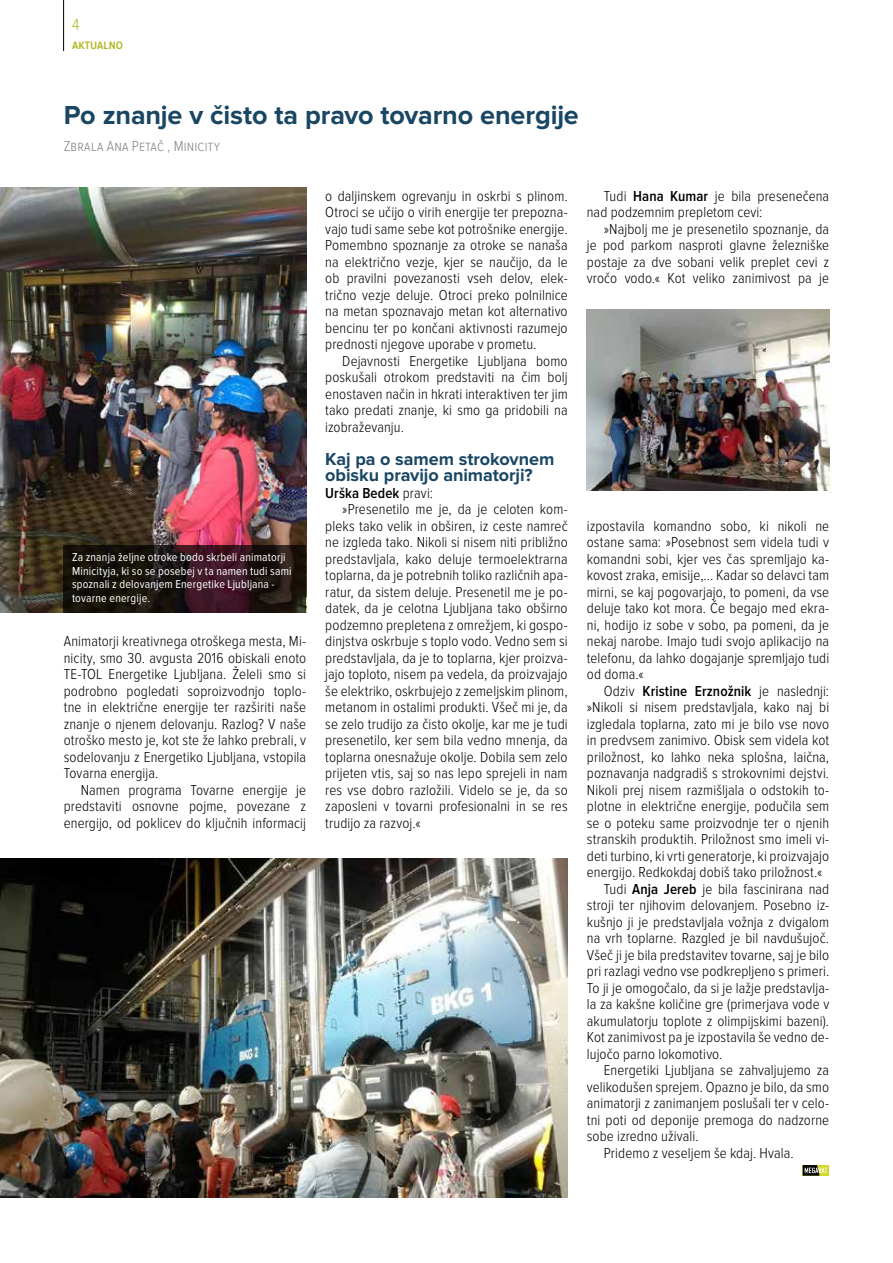
<style>
.page{position:relative;width:893px;height:1263px;background:#fff}
.page>*{position:absolute;margin:0;border:0;box-sizing:border-box;transform-origin:0 0}
.t1{font:700 27px "Proxima Nova";letter-spacing:-.005em;color:#194663}
.t2{font:700 18px/16.5px "Proxima Nova";letter-spacing:-.005em;color:#194663}
.t3{font:300 16.5px "Proxima Nova Cond";color:#b3b825}
.t4{font:300 15px/16.5px "Proxima Nova Cond";letter-spacing:.005em;color:#000;text-align:justify}
.t5{font:300 15px "Proxima Nova Cond";letter-spacing:.015em;color:#878787}
.t6{font:600 15px "Proxima Nova Cond";color:#000}
.t7{font:600 13.5px "Proxima Nova Cond";color:#b3b825}
.t8{font:12px/13.5px "Proxima Nova Cond";letter-spacing:.015em;color:#fff}
.s1{font-weight:300}
.s2{font-weight:600}
</style>
<div class="page">
<hr style="left:63px;top:0;width:1px;height:51px;background:#000">
<svg style="left:827px;top:1165px;width:2px;height:11px"></svg>
<svg style="left:803px;top:1165px;width:24px;height:11px"></svg>
<img style="left:0;top:187px;width:306px;height:425px">
<svg style="left:64px;top:545px;width:242px;height:67px;background:#221413"></svg>
<img style="left:587px;top:309px;width:242px;height:182px">
<img style="left:0;top:859px;width:568px;height:338px">
<p class="t3" style="left:72px;top:17px;width:9px">4</p>
<p class="t7" style="left:72px;top:38px;width:52px">aktualno</p>
<h1 class="t1" style="left:64px;top:103px;width:517px">Po znanje v čisto ta pravo tovarno energije</h1>
<p class="t5" style="left:64px;top:139px;width:158px">Zbrala Ana Petač , Minicity</p>
<p class="t8" style="left:72px;top:551px;width:221px">Za znanja željne otroke bodo skrbeli animatorji Minicityja, ki so se posebej v ta namen tudi sami spoznali z delovanjem Energetike Ljubljana - tovarne energije.</p>
<p class="t4" style="left:64px;top:633px;width:244px">Animatorji kreativnega otroškega mesta, Mi&shy;nicity, smo 30. avgusta 2016 obiskali enoto TE-TOL Energetike Ljubljana. Želeli smo si podrobno pogledati soproizvodnjo toplo&shy;tne in električne energije ter razširiti naše znanje o njenem delovanju. Razlog? V naše otroško mesto je, kot ste že lahko prebrali, v sodelovanju z Energetiko Ljubljana, vstopila Tovarna energija.</p>
<p class="t4" style="left:64px;top:782px;width:245px;text-indent:17px">Namen programa Tovarne energije je predstaviti osnovne pojme, povezane z energijo, od poklicev do ključnih informacij</p>
<p class="t4" style="left:325px;top:188px;width:244px">o daljinskem ogrevanju in oskrbi s plinom.<br>Otroci se učijo o virih energije ter prepozna&shy;vajo tudi same sebe kot potrošnike energije.<br>Pomembno spoznanje za otroke se nanaša na električno vezje, kjer se naučijo, da le ob pravilni povezanosti vseh delov, elek&shy;trično vezje deluje. Otroci preko polnilnice na metan spoznavajo metan kot alternativo bencinu ter po končani aktivnosti razumejo prednosti njegove uporabe v prometu.</p>
<p class="t4" style="left:325px;top:353px;width:245px;text-indent:17px">Dejavnosti Energetike Ljubljana bomo poskušali otrokom predstaviti na čim bolj enostaven način in hkrati interaktiven ter jim tako predati znanje, ki smo ga pridobili na izobraževanju.</p>
<p class="t2" style="left:325px;top:451px;width:231px">Kaj pa o samem strokovnem obisku pravijo animatorji?</p>
<p class="t6" style="left:325px;top:486px;width:109px">Urška Bedek <span class="s1">pravi:</span></p>
<p class="t4" style="left:342px;top:501px;width:227px">»Presenetilo me je, da je celoten kom-</p>
<p class="t4" style="left:325px;top:518px;width:244px">pleks tako velik in obširen, iz ceste namreč</p>
<p class="t4" style="left:325px;top:534px;width:244px">ne izgleda tako. Nikoli si nisem niti približno</p>
<p class="t4" style="left:325px;top:551px;width:244px">predstavljala, kako deluje termoelektrarna</p>
<p class="t4" style="left:325px;top:567px;width:244px">toplarna, da je potrebnih toliko različnih apa-</p>
<p class="t4" style="left:325px;top:584px;width:244px">ratur, da sistem deluje. Presenetil me je po-</p>
<p class="t4" style="left:325px;top:600px;width:244px">datek, da je celotna Ljubljana tako obširno</p>
<p class="t4" style="left:325px;top:617px;width:244px">podzemno prepletena z omrežjem, ki gospo-</p>
<p class="t4" style="left:325px;top:633px;width:244px">dinjstva oskrbuje s toplo vodo. Vedno sem si</p>
<p class="t4" style="left:325px;top:650px;width:244px">predstavljala, da je to toplarna, kjer proizva-</p>
<p class="t4" style="left:325px;top:666px;width:244px">jajo toploto, nisem pa vedela, da proizvajajo</p>
<p class="t4" style="left:325px;top:683px;width:244px">še elektriko, oskrbujejo z zemeljskim plinom,</p>
<p class="t4" style="left:325px;top:699px;width:244px">metanom in ostalimi produkti. Všeč mi je, da</p>
<p class="t4" style="left:325px;top:716px;width:244px">se zelo trudijo za čisto okolje, kar me je tudi</p>
<p class="t4" style="left:325px;top:732px;width:244px">presenetilo, ker sem bila vedno mnenja, da</p>
<p class="t4" style="left:325px;top:749px;width:244px">toplarna onesnažuje okolje. Dobila sem zelo</p>
<p class="t4" style="left:325px;top:765px;width:244px">prijeten vtis, saj so nas lepo sprejeli in nam</p>
<p class="t4" style="left:325px;top:782px;width:244px">res vse dobro razložili. Videlo se je, da so</p>
<p class="t4" style="left:325px;top:798px;width:244px">zaposleni v tovarni profesionalni in se res</p>
<p class="t4" style="left:325px;top:815px;width:97px">trudijo za razvoj.«</p>
<p class="t4" style="left:587px;top:188px;width:244px;text-indent:17px">Tudi <span class="s2">Hana Kumar</span> je bila presenečena nad podzemnim prepletom cevi:</p>
<p class="t4" style="left:587px;top:221px;width:244px;text-indent:17px">»Najbolj me je presenetilo spoznanje, da je pod parkom nasproti glavne železniške postaje za dve sobani velik preplet cevi z vročo vodo.« Kot veliko zanimivost pa je</p>
<p class="t4" style="left:587px;top:518px;width:244px">izpostavila komandno sobo, ki nikoli ne ostane sama: »Posebnost sem videla tudi v komandni sobi, kjer ves čas spremljajo ka&shy;kovost zraka, emisije,... Kadar so delavci tam mirni, se kaj pogovarjajo, to pomeni, da vse deluje tako kot mora. Če begajo med ekra&shy;ni, hodijo iz sobe v sobo, pa pomeni, da je nekaj narobe. Imajo tudi svojo aplikacijo na telefonu, da lahko dogajanje spremljajo tudi od doma.«</p>
<p class="t4" style="left:604px;top:683px;width:227px">Odziv <span class="s2">Kristine Erznožnik</span> je naslednji:</p>
<p class="t4" style="left:587px;top:699px;width:244px">»Nikoli si nisem predstavljala, kako naj bi</p>
<p class="t4" style="left:587px;top:716px;width:244px">izgledala toplarna, zato mi je bilo vse novo</p>
<p class="t4" style="left:587px;top:732px;width:244px">in predvsem zanimivo. Obisk sem videla kot</p>
<p class="t4" style="left:587px;top:749px;width:244px">priložnost, ko lahko neka splošna, laična,</p>
<p class="t4" style="left:587px;top:765px;width:244px">poznavanja nadgradiš s strokovnimi dejstvi.</p>
<p class="t4" style="left:587px;top:782px;width:244px">Nikoli prej nisem razmišljala o odstokih to-</p>
<p class="t4" style="left:587px;top:798px;width:244px">plotne in električne energije, podučila sem</p>
<p class="t4" style="left:587px;top:815px;width:244px">se o poteku same proizvodnje ter o njenih</p>
<p class="t4" style="left:587px;top:831px;width:244px">stranskih produktih. Priložnost smo imeli vi-</p>
<p class="t4" style="left:587px;top:848px;width:244px">deti turbino, ki vrti generatorje, ki proizvajajo</p>
<p class="t4" style="left:587px;top:864px;width:237px">energijo. Redkokdaj dobiš tako priložnost.«</p>
<p class="t4" style="left:604px;top:881px;width:227px">Tudi <span class="s2">Anja Jereb</span> je bila fascinirana nad</p>
<p class="t4" style="left:587px;top:897px;width:244px">stroji ter njihovim delovanjem. Posebno iz-</p>
<p class="t4" style="left:587px;top:914px;width:244px">kušnjo ji je predstavljala vožnja z dvigalom</p>
<p class="t4" style="left:587px;top:930px;width:244px">na vrh toplarne. Razgled je bil navdušujoč.</p>
<p class="t4" style="left:587px;top:947px;width:244px">Všeč ji je bila predstavitev tovarne, saj je bilo</p>
<p class="t4" style="left:587px;top:963px;width:244px">pri razlagi vedno vse podkrepljeno s primeri.</p>
<p class="t4" style="left:587px;top:980px;width:244px">To ji je omogočalo, da si je lažje predstavlja-</p>
<p class="t4" style="left:587px;top:996px;width:244px">la za kakšne količine gre (primerjava vode v</p>
<p class="t4" style="left:587px;top:1013px;width:244px">akumulatorju toplote z olimpijskimi bazeni).</p>
<p class="t4" style="left:587px;top:1029px;width:244px">Kot zanimivost pa je izpostavila še vedno de-</p>
<p class="t4" style="left:587px;top:1046px;width:137px">lujočo parno lokomotivo.</p>
<p class="t4" style="left:604px;top:1062px;width:227px">Energetiki Ljubljana se zahvaljujemo za</p>
<p class="t4" style="left:587px;top:1079px;width:244px">velikodušen sprejem. Opazno je bilo, da smo</p>
<p class="t4" style="left:587px;top:1095px;width:244px">animatorji z zanimanjem poslušali ter v celo-</p>
<p class="t4" style="left:587px;top:1112px;width:244px">tni poti od deponije premoga do nadzorne</p>
<p class="t4" style="left:587px;top:1128px;width:113px">sobe izredno uživali.</p>
<p class="t4" style="left:604px;top:1145px;width:191px">Pridemo z veseljem še kdaj. Hvala.</p>
</div>
